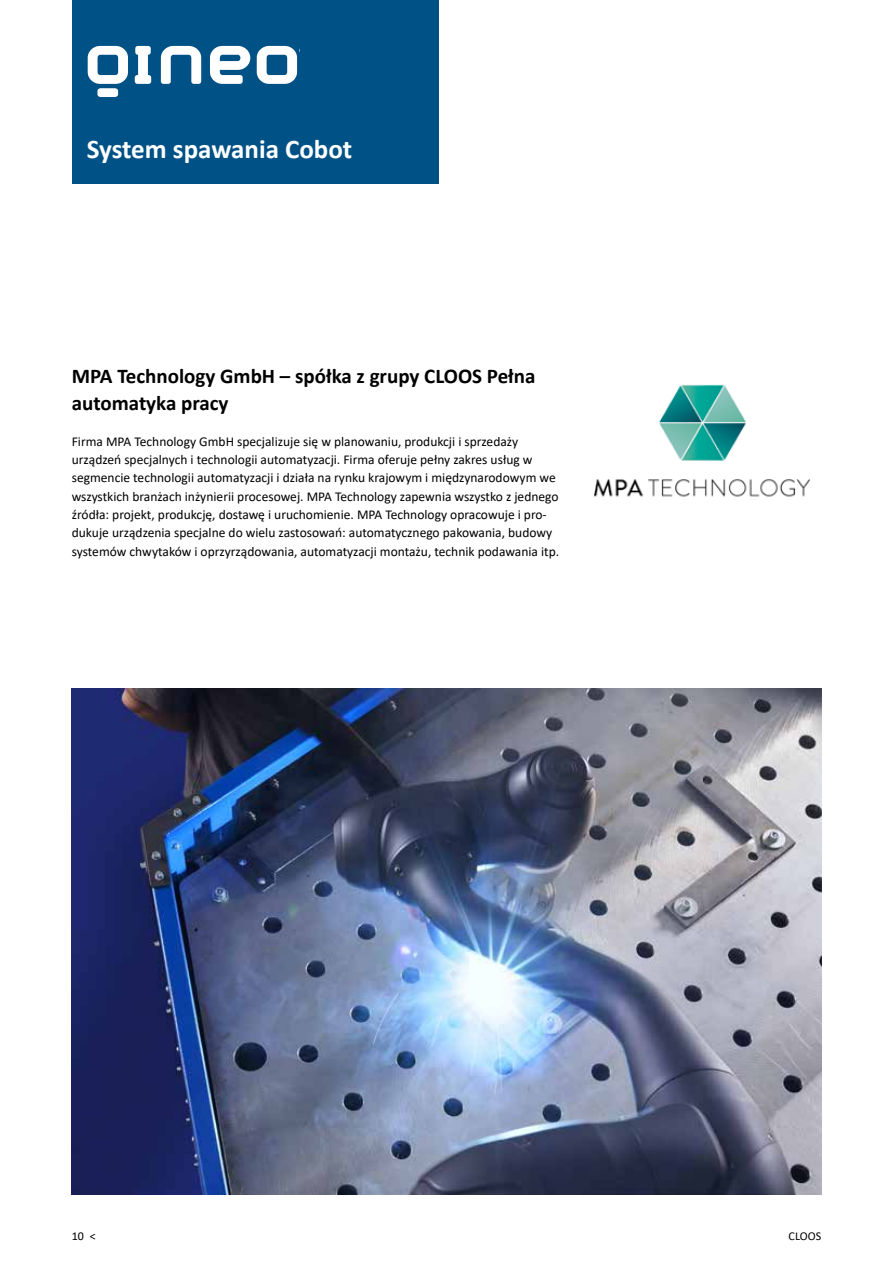
<style>
.page{position:relative;width:893px;height:1263px;background:#fff}
.page>*{position:absolute;margin:0;border:0;box-sizing:border-box;transform-origin:0 0}
.t1{font:700 30px "Calibri";color:#fff}
.t2{font:700 27px "Calibri";color:#fff}
.t3{font:700 21px/27px "Calibri";color:#000}
.t4{font:13.5px/18.3px "Calibri";color:#000}
.t5{font:12px "Calibri";color:#000}
</style>
<div class="page">
<img style="left:72px;top:689px;width:749px;height:505px">
<img style="left:594px;top:384px;width:215px;height:113px">
<div style="left:72px;top:0;width:366px;height:184px;background:#005286"></div>
<svg style="left:135px;top:46px;width:16px;height:38px"></svg>
<svg style="left:161px;top:46px;width:40px;height:38px"></svg>
<svg style="left:210px;top:46px;width:40px;height:38px"></svg>
<svg style="left:257px;top:46px;width:40px;height:38px"></svg>
<svg style="left:88px;top:46px;width:40px;height:51px"></svg>
<h1 class="t1" style="left:88px;top:126px;width:296px">System spawania Cobot</h1>
<h2 class="t2" style="left:87px;top:130px;width:267px">System spawania Cobot</h2>
<h3 class="t3" style="left:72px;top:362px;width:465px">MPA Technology GmbH – spółka z grupy CLOOS Pełna automatyka pracy</h3>
<p class="t4" style="left:72px;top:432px;width:489px">Firma MPA Technology GmbH specjalizuje się w planowaniu, produkcji i sprzedaży urządzeń specjalnych i technologii automatyzacji. Firma oferuje pełny zakres usług w segmencie technologii automatyzacji i działa na rynku krajowym i międzynarodowym we wszystkich branżach inżynierii procesowej. MPA Technology zapewnia wszystko z jednego źródła: projekt, produkcję, dostawę i uruchomienie. MPA Technology opracowuje i pro&shy;dukuje urządzenia specjalne do wielu zastosowań: automatycznego pakowania, budowy systemów chwytaków i oprzyrządowania, automatyzacji montażu, technik podawania itp.</p>
<p class="t5" style="left:72px;top:1228px;width:26px">10 &lt;</p>
<p class="t5" style="left:789px;top:1228px;width:34px">CLOOS</p>
</div>
